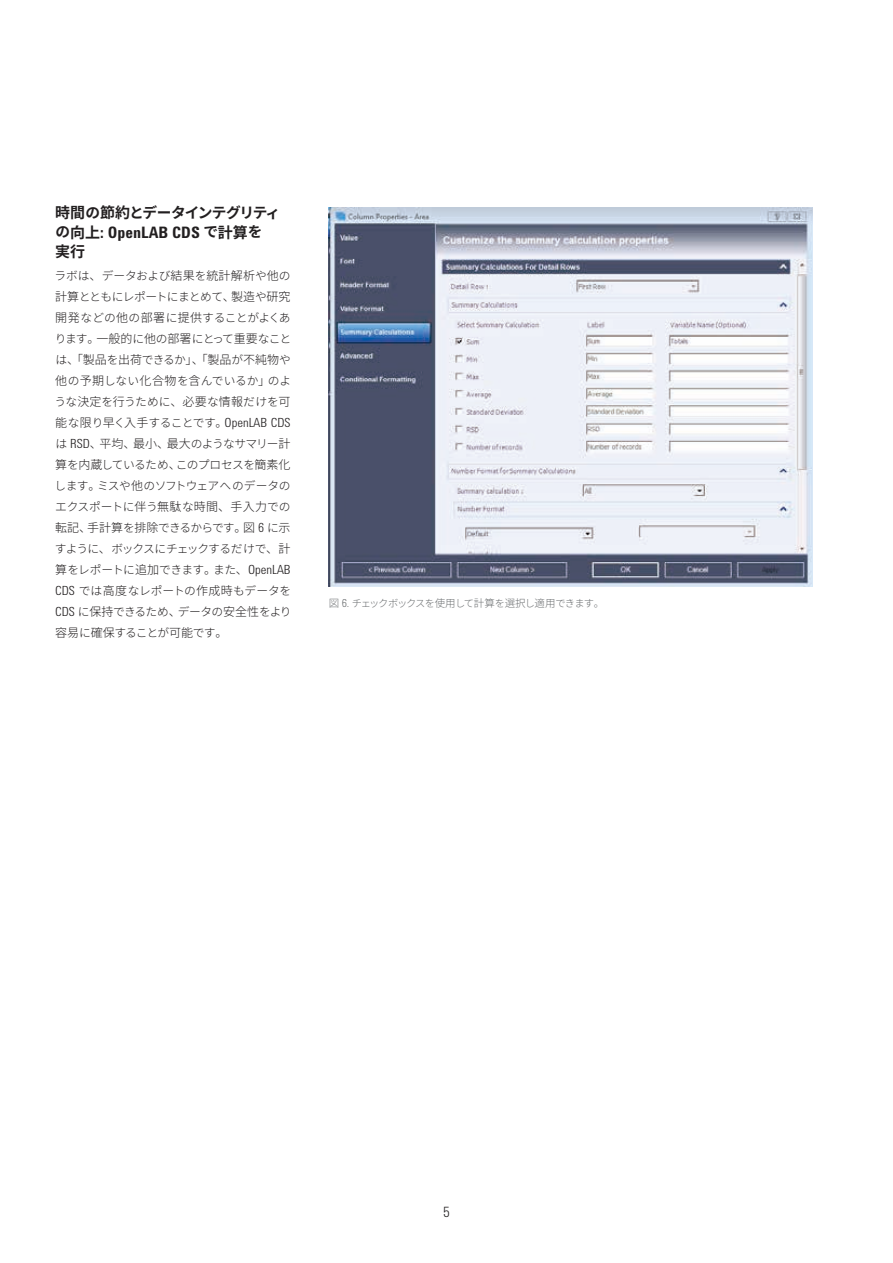
<style>
.page{position:relative;width:893px;height:1263px;background:#fff}
.page>*{position:absolute;margin:0;border:0;box-sizing:border-box;transform-origin:0 0}
.t1{font:700 16.2px "Agilent Condensed CFF";color:#221f20}
.t2{font:700 15px "Noto Sans CJ Kjp";color:#221f20}
.t3{font:700 14.7px "Noto Sans CJ Kjp";letter-spacing:-.08em;color:#221f20}
.t4{font:300 14.55px "Agilent Condensed CFF";color:#221f20}
.t5{font:300 12.9px "Agilent Condensed CFF";color:#221f20}
.t6{font:300 12px "Noto Sans CJ Kjp";color:#221f20}
.t7{font:300 11.7px/21px "Noto Sans CJ Kjp";letter-spacing:-.045em;color:#221f20;text-align:justify}
.t8{font:300 11.7px/21px "Noto Sans CJ Kjp";letter-spacing:-.01em;color:#221f20}
.t9{font:300 10.35px "Noto Sans CJ Kjp";letter-spacing:-.11em;color:#6c6f71}
.s1{font-size:15px}
.s2{font-family:"Noto Sans CJ Kjp";font-size:14.7px}
.s3{font-family:"Noto Sans CJ Kjp";font-size:15px}
.s4{font-size:12px}
.s5{font-size:11.7px}
.s6{font-family:"Noto Sans CJ Kjp";font-size:12px}
.s7{font-family:"Noto Sans CJ Kjp";font-size:11.7px}
.s8{font-family:"Agilent Condensed CFF";font-size:12.9px}
.s9{font-size:10.5px}
.s10{font-family:"Agilent Condensed CFF";font-size:11.4px}
</style>
<div class="page">
<img style="left:329px;top:207px;width:484px;height:379px">
<p class="t3" style="left:55px;top:204px;width:227px"><span class="s1">時間</span>の<span class="s1">節約</span>とデータインテグリティ</p>
<h1 class="t1" style="left:55px;top:220px;width:209px"><span class="s2">の</span><span class="s3">向上</span>: OpenLAB CDS <span class="s2">で</span><span class="s3">計算</span><span class="s2">を</span></h1>
<p class="t2" style="left:55px;top:243px;width:31px">実行</p>
<p class="t7" style="left:55px;top:266px;width:238px">ラボは<span class="s4">、</span>データおよび<span class="s4">結果</span>を<span class="s4">統計解析</span>や<span class="s4">他</span>の<span class="s4">計算</span>とともにレポートにまとめて<span class="s4">、製造</span>や<span class="s4">研究開発</span>などの<span class="s4">他</span>の<span class="s4">部署</span>に<span class="s4">提供</span>することがよくあります<span class="s4">。一般的</span>に<span class="s4">他</span>の<span class="s4">部署</span>にとって<span class="s4">重要</span>なこと</p>
<p class="t6" style="left:55px;top:353px;width:237px"><span class="s5">は</span>、「製品<span class="s5">を</span>出荷<span class="s5">できるか</span>」、「製品<span class="s5">が</span>不純物<span class="s5">や</span></p>
<p class="t8" style="left:55px;top:371px;width:238px"><span class="s4">他</span>の<span class="s4">予期</span>しない<span class="s4">化合物</span>を<span class="s4">含</span>んでいるか<span class="s4">」</span>のような<span class="s4">決定</span>を<span class="s4">行</span>うために<span class="s4">、必要</span>な<span class="s4">情報</span>だけを<span class="s4">可</span></p>
<p class="t5" style="left:55px;top:413px;width:237px"><span class="s6">能</span><span class="s7">な</span><span class="s6">限</span><span class="s7">り</span><span class="s6">早</span><span class="s7">く</span><span class="s6">入手</span><span class="s7">することです</span><span class="s6">。</span>OpenLAB CDS</p>
<p class="t6" style="left:55px;top:437px;width:237px"><span class="s5">は</span> <span class="s8">RSD</span>、平均、最小、最大<span class="s5">のようなサマリー</span>計</p>
<p class="t7" style="left:54px;top:455px;width:238px"><span class="s4">算</span>を<span class="s4">内蔵</span>しているため<span class="s4">、</span>このプロセスを<span class="s4">簡素化</span>します<span class="s4">。</span>ミスや<span class="s4">他</span>のソフトウェアへのデータのエクスポートに<span class="s4">伴</span>う<span class="s4">無駄</span>な<span class="s4">時間、手入力</span>での</p>
<p class="t6" style="left:55px;top:521px;width:237px">転記、手計算<span class="s5">を</span>排除<span class="s5">できるからです</span>。図 <span class="s8">6</span> <span class="s5">に</span>示</p>
<p class="t7" style="left:55px;top:539px;width:238px">すように<span class="s4">、</span>ボックスにチェックするだけで<span class="s4">、計算</span>をレポートに<span class="s4">追加</span>できます<span class="s4">。</span>また<span class="s4">、</span><span class="s8">OpenLAB CDS</span> では<span class="s4">高度</span>なレポートの<span class="s4">作成時</span>もデータを<span class="s8">CDS</span> に<span class="s4">保持</span>できるため<span class="s4">、</span>データの<span class="s4">安全性</span>をより<span class="s4">容易</span>に<span class="s4">確保</span>することが<span class="s4">可能</span>です<span class="s4">。</span></p>
<p class="t9" style="left:329px;top:597px;width:277px"><span class="s9">図</span> <span class="s10">6.</span> チェックボックスを<span class="s9">使用</span>して<span class="s9">計算</span>を<span class="s9">選択</span>し<span class="s9">適用</span>できます<span class="s9">。</span></p>
<p class="t4" style="left:443px;top:1201px;width:8px">5</p>
</div>
